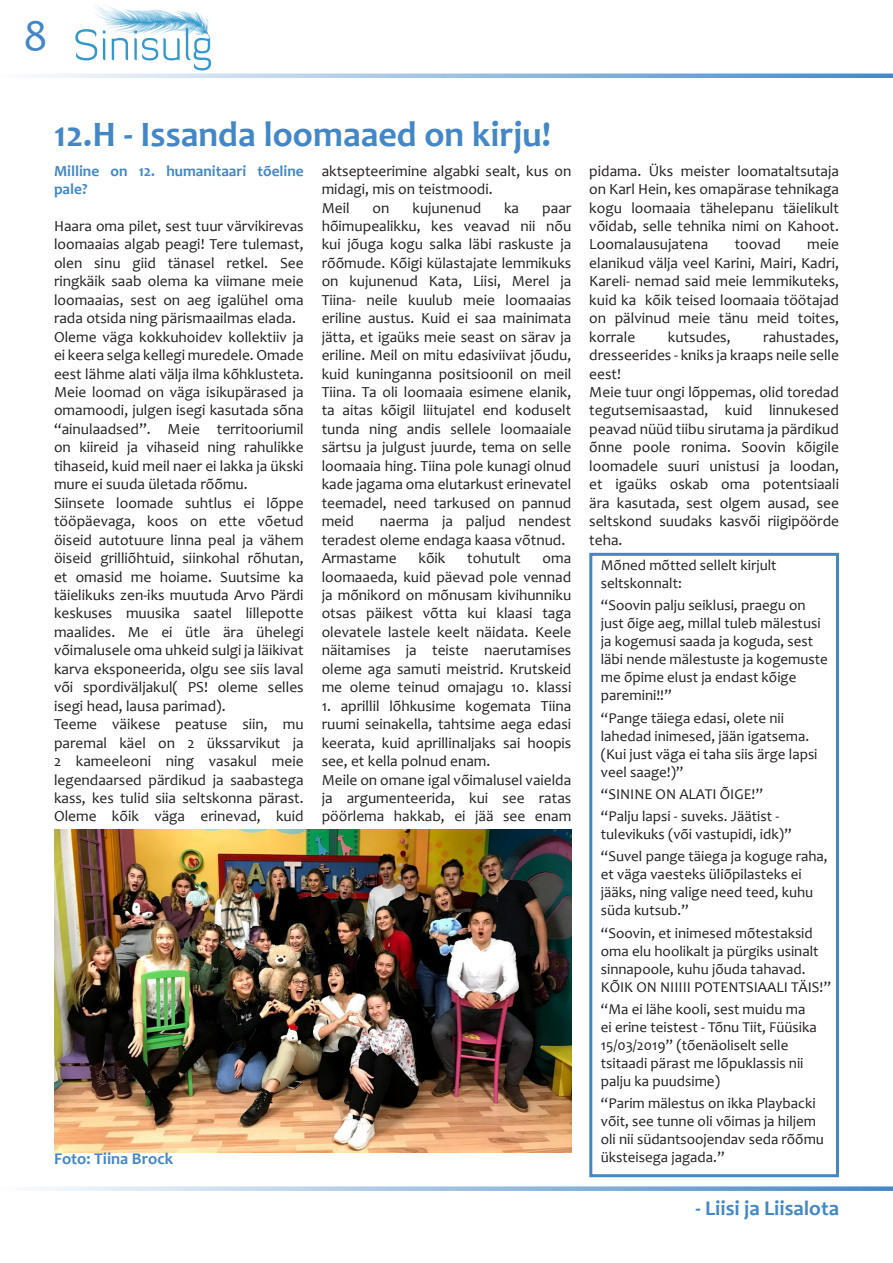
<style>
.page{position:relative;width:893px;height:1263px;background:#fff}
.page>*{position:absolute;margin:0;border:0;box-sizing:border-box;transform-origin:0 0}
.t1{font:45px "Candara";color:#4387c7}
.t2{font:700 36px "Candara";color:#4387c7}
.t3{font:700 21px "Candara";color:#4387c7}
.t4{font:700 16.5px "Candara";color:#4387c7}
.t5{font:15.3px/18.5px "Candara";color:#231f20;text-align:justify}
.t6{font:700 15.3px/18.5px "Candara";color:#4387c7}
.t7{font:15px/18px "Candara";color:#231f20}
</style>
<div class="page">
<img style="left:54px;top:829px;width:517px;height:323px">
<div style="left:589px;top:553px;width:250px;height:624px;border:3px solid #4387c7"></div>
<svg style="left:37px;top:74px;width:856px;height:4px"></svg>
<svg style="left:37px;top:1186px;width:856px;height:5px"></svg>
<img style="left:75px;top:5px;width:136px;height:65px">
<h1 class="t1" style="left:23px;top:8px;width:26px">8</h1>
<p class="t2" style="left:54px;top:112px;width:498px">12.H - Issanda loomaaed on kirju!</p>
<p class="t6" style="left:54px;top:161px;width:251px">Milline on 12. humanitaari tõeline pale?</p>
<p class="t5" style="left:54px;top:217px;width:251px">Haara oma pilet, sest tuur värvikirevas loomaaias algab peagi! Tere tulemast, olen sinu giid tänasel retkel. See ringkäik saab olema ka viimane meie loomaaias, sest on aeg igalühel oma rada otsida ning pärismaailmas elada.</p>
<p class="t5" style="left:54px;top:327px;width:251px">Oleme väga kokkuhoidev kollektiiv ja ei keera selga kellegi muredele. Omade eest lähme alati välja ilma kõhklusteta.<br>Meie loomad on väga isikupärased ja omamoodi, julgen isegi kasutada sõna “ainulaadsed”. Meie territooriumil on kiireid ja vihaseid ning rahulikke tihaseid, kuid meil naer ei lakka ja ükski mure ei suuda ületada rõõmu.</p>
<p class="t5" style="left:54px;top:493px;width:251px">Siinsete loomade suhtlus ei lõppe tööpäevaga, koos on ette võetud öiseid autotuure linna peal ja vähem öiseid grilliõhtuid, siinkohal rõhutan, et omasid me hoiame. Suutsime ka täielikuks zen-iks muutuda Arvo Pärdi keskuses muusika saatel lillepotte maalides. Me ei ütle ära ühelegi võimalusele oma uhkeid sulgi ja läikivat karva eksponeerida, olgu see siis laval või spordiväljakul( PS! oleme selles isegi head, lausa parimad).</p>
<p class="t5" style="left:54px;top:715px;width:251px">Teeme väikese peatuse siin, mu paremal käel on 2 ükssarvikut ja 2 kameeleoni ning vasakul meie legendaarsed pärdikud ja saabastega kass, kes tulid siia seltskonna pärast.<br>Oleme kõik väga erinevad, kuid</p>
<p class="t5" style="left:322px;top:161px;width:251px">aktsepteerimine algabki sealt, kus on midagi, mis on teistmoodi.</p>
<p class="t5" style="left:322px;top:198px;width:29px">Meil</p>
<p class="t5" style="left:373px;top:198px;width:18px">on</p>
<p class="t5" style="left:413px;top:198px;width:70px">kujunenud</p>
<p class="t5" style="left:504px;top:198px;width:17px">ka</p>
<p class="t5" style="left:322px;top:198px;width:251px;text-indent:221px">paar hõimupealikku, kes veavad nii nõu kui jõuga kogu salka läbi raskuste ja rõõmude. Kõigi külastajate lemmikuks on kujunenud Kata, Liisi, Merel ja Tiina- neile kuulub meie loomaaias eriline austus. Kuid ei saa mainimata jätta, et igaüks meie seast on särav ja eriline. Meil on mitu edasiviivat jõudu, kuid kuninganna positsioonil on meil Tiina. Ta oli loomaaia esimene elanik, ta aitas kõigil liitujatel end koduselt tunda ning andis sellele loomaaiale särtsu ja julgust juurde, tema on selle loomaaia hing. Tiina pole kunagi olnud kade jagama oma elutarkust erinevatel teemadel, need tarkused on pannud meid</p>
<p class="t5" style="left:322px;top:512px;width:251px;text-indent:58px">naerma ja paljud nendest teradest oleme endaga kaasa võtnud.</p>
<p class="t5" style="left:322px;top:549px;width:77px">Armastame</p>
<p class="t5" style="left:419px;top:549px;width:28px">kõik</p>
<p class="t5" style="left:467px;top:549px;width:55px">tohutult</p>
<p class="t5" style="left:322px;top:549px;width:251px;text-indent:221px">oma loomaaeda, kuid päevad pole vennad ja mõnikord on mõnusam kivihunniku otsas päikest võtta kui klaasi taga olevatele lastele keelt näidata. Keele näitamises ja teiste naerutamises oleme aga samuti meistrid. Krutskeid me oleme teinud omajagu 10. klassi</p>
<p class="t5" style="left:322px;top:696px;width:251px">1. aprillil lõhkusime kogemata Tiina ruumi seinakella, tahtsime aega edasi keerata, kuid aprillinaljaks sai hoopis see, et kella polnud enam.</p>
<p class="t5" style="left:322px;top:770px;width:251px">Meile on omane igal võimalusel vaielda ja argumenteerida, kui see ratas pöörlema hakkab, ei jää see enam</p>
<p class="t4" style="left:54px;top:1149px;width:121px">Foto: Tiina Brock</p>
<p class="t5" style="left:589px;top:161px;width:251px">pidama. Üks meister loomataltsutaja on Karl Hein, kes omapärase tehnikaga kogu loomaaia tähelepanu täielikult võidab, selle tehnika nimi on Kahoot.<br>Loomalausujatena</p>
<p class="t5" style="left:735px;top:235px;width:48px">toovad</p>
<p class="t5" style="left:589px;top:235px;width:251px;text-indent:218px">meie elanikud välja veel Karini, Mairi, Kadri, Kareli- nemad said meie lemmikuteks, kuid ka kõik teised loomaaia töötajad on pälvinud meie tänu meid toites, korrale</p>
<p class="t5" style="left:589px;top:327px;width:251px;text-indent:174px">rahustades, dresseerides - kniks ja kraaps neile selle eest!</p>
<p class="t5" style="left:589px;top:383px;width:251px">Meie tuur ongi lõppemas, olid toredad tegutsemisaastad, kuid linnukesed peavad nüüd tiibu sirutama ja pärdikud õnne poole ronima. Soovin kõigile loomadele suuri unistusi ja loodan, et igaüks oskab oma potentsiaali ära kasutada, sest olgem ausad, see seltskond suudaks kasvõi riigipöörde teha.</p>
<p class="t7" style="left:601px;top:556px;width:177px">Mõned mõtted sellelt kirjult seltskonnalt:</p>
<p class="t7" style="left:601px;top:596px;width:229px">“Soovin palju seiklusi, praegu on just õige aeg, millal tuleb mälestusi ja kogemusi saada ja koguda, sest läbi nende mälestuste ja kogemuste me õpime elust ja endast kõige paremini!!”</p>
<p class="t7" style="left:601px;top:708px;width:218px">“Pange täiega edasi, olete nii lahedad inimesed, jään igatsema. (Kui just väga ei taha siis ärge lapsi veel saage!)”</p>
<p class="t7" style="left:601px;top:785px;width:164px">“SININE ON ALATI ÕIGE!”</p>
<p class="t7" style="left:601px;top:807px;width:192px">“Palju lapsi - suveks. Jäätist - tulevikuks (või vastupidi, idk)”</p>
<p class="t7" style="left:601px;top:847px;width:228px">“Suvel pange täiega ja koguge raha, et väga vaesteks üliõpilasteks ei jääks, ning valige need teed, kuhu süda kutsub.”</p>
<p class="t7" style="left:601px;top:924px;width:232px">“Soovin, et inimesed mõtestaksid oma elu hoolikalt ja pürgiks usinalt sinnapoole, kuhu jõuda tahavad.<br>KÕIK ON NIIIII POTENTSIAALI TÄIS!”</p>
<p class="t7" style="left:601px;top:1000px;width:218px">“Ma ei lähe kooli, sest muidu ma ei erine teistest - Tõnu Tiit, Füüsika<br>15/03/2019” (tõenäoliselt selle tsitaadi pärast me lõpuklassis nii palju ka puudsime)</p>
<p class="t7" style="left:601px;top:1094px;width:225px">“Parim mälestus on ikka Playbacki võit, see tunne oli võimas ja hiljem oli nii südantsoojendav seda rõõmu üksteisega jagada.”</p>
<p class="t3" style="left:695px;top:1195px;width:145px">- Liisi ja Liisalota</p>
<p class="t5" style="left:668px;top:327px;width:64px">kutsudes,</p>
</div>
